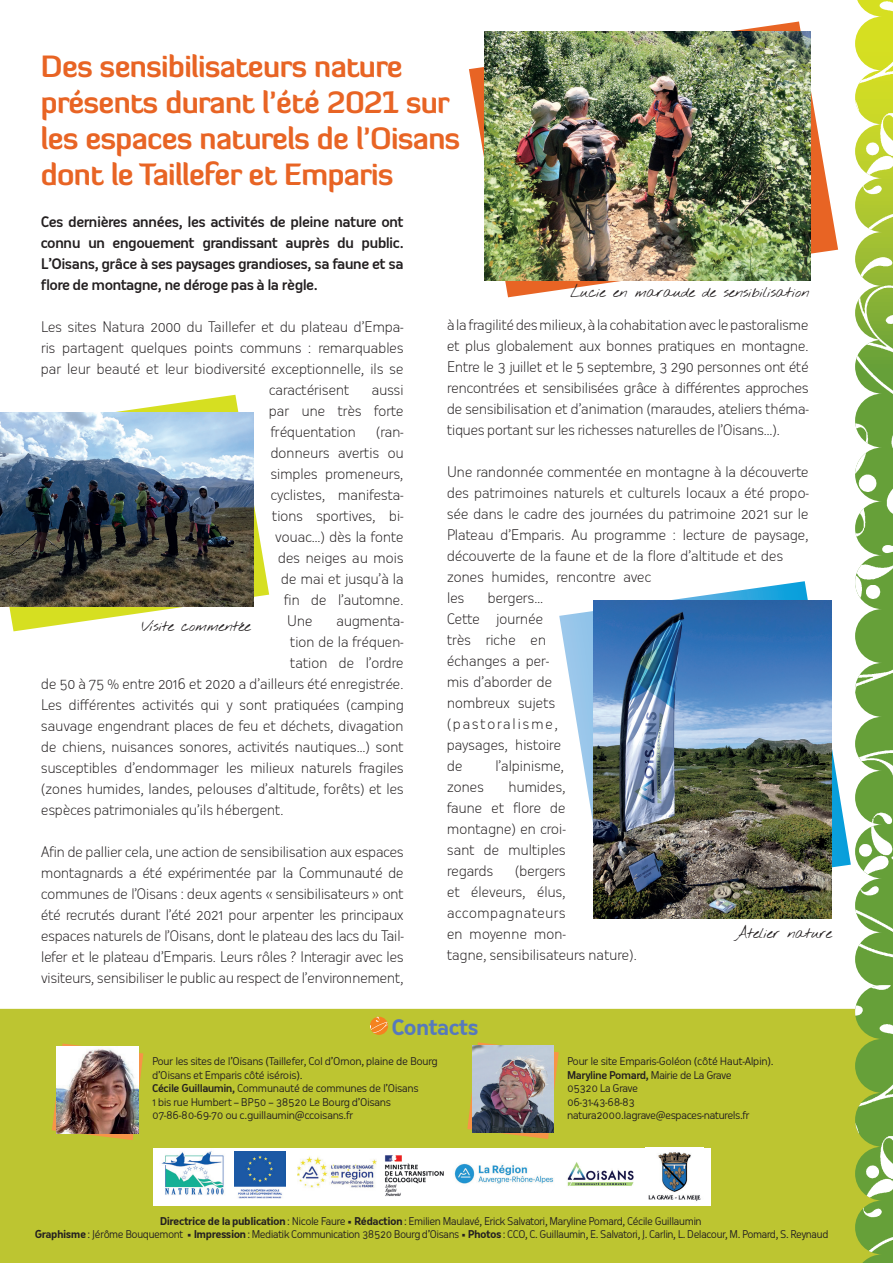
<style>
.page{position:relative;width:893px;height:1263px;background:#fff}
.page>*{position:absolute;margin:0;border:0;box-sizing:border-box;transform-origin:0 0}
.t1{font:700 30px/36px "Diavlo";letter-spacing:-.02em;color:#e86424}
.t2{font:700 21px "Oceania";letter-spacing:-.055em;color:#5679bd}
.t3{font:300 14.25px/21px "Oceania";letter-spacing:-.04em;color:#231f20;text-align:justify}
.t4{font:500 14.25px/21px "Oceania";letter-spacing:-.045em;color:#231f20;text-align:justify}
.t5{font:12px "Nothing You Could Do";letter-spacing:-.03em;color:#231f20}
.t6{font:10.5px/13.5px "Oceania";letter-spacing:-.05em;color:#231f20}
.s1{font-weight:500}
.s2{font-weight:700}
</style>
<div class="page">
<div style="left:0;top:1009px;width:855px;height:254px;background:#bdc531"></div>
<svg style="left:52px;top:1043px;width:91px;height:97px;background:#cabe4d"></svg>
<svg style="left:467px;top:1042px;width:92px;height:97px;background:#c9ba35"></svg>
<img style="left:57px;top:1047px;width:81px;height:87px">
<img style="left:472px;top:1045px;width:82px;height:88px">
<div style="left:153px;top:1148px;width:558px;height:57px;background:#fff"></div>
<img style="left:454px;top:1163px;width:100px;height:21px">
<img style="left:385px;top:1155px;width:59px;height:41px">
<img style="left:567px;top:1162px;width:67px;height:24px">
<img style="left:648px;top:1152px;width:53px;height:49px">
<img style="left:297px;top:1156px;width:80px;height:32px">
<img style="left:161px;top:1151px;width:63px;height:44px">
<img style="left:234px;top:1152px;width:52px;height:47px">
<svg style="left:855px;top:0;width:38px;height:985px"></svg>
<img style="left:855px;top:985px;width:38px;height:278px">
<svg style="left:469px;top:22px;width:369px;height:275px"></svg>
<svg style="left:0;top:395px;width:269px;height:236px"></svg>
<svg style="left:559px;top:581px;width:292px;height:318px"></svg>
<img style="left:485px;top:32px;width:325px;height:249px">
<img style="left:0;top:413px;width:254px;height:194px">
<img style="left:593px;top:600px;width:238px;height:318px">
<img style="left:370px;top:1017px;width:18px;height:18px;border-radius:9px">
<h1 class="t1" style="left:41px;top:47px;width:421px">Des sensibilisateurs nature présents durant l’été 2021 sur les espaces naturels de l’Oisans dont le Taillefer et Emparis</h1>
<p class="t4" style="left:41px;top:211px;width:365px">Ces dernières années, les activités de pleine nature ont connu un engouement grandissant auprès du public.<br>L’Oisans, grâce à ses paysages grandioses, sa faune et sa flore de montagne, ne déroge pas à la règle.</p>
<p class="t3" style="left:41px;top:316px;width:365px">Les sites Natura 2000 du Taillefer et du plateau d’Empa-</p>
<p class="t3" style="left:41px;top:337px;width:365px">ris partagent quelques points communs : remarquables</p>
<p class="t3" style="left:41px;top:358px;width:365px">par leur beauté et leur biodiversité exceptionnelle, ils se</p>
<p class="t3" style="left:269px;top:379px;width:82px">caractérisent</p>
<p class="t3" style="left:269px;top:379px;width:137px;text-indent:103px">aussi par une très forte fréquentation</p>
<p class="t3" style="left:376px;top:421px;width:30px">(ran-</p>
<p class="t3" style="left:270px;top:442px;width:135px">donneurs avertis ou</p>
<p class="t3" style="left:270px;top:463px;width:135px">simples promeneurs,</p>
<p class="t3" style="left:270px;top:484px;width:135px">cyclistes, manifesta-</p>
<p class="t3" style="left:272px;top:505px;width:133px">tions sportives, bi-</p>
<p class="t3" style="left:275px;top:526px;width:130px">vouac…) dès la fonte</p>
<p class="t3" style="left:278px;top:547px;width:128px">des neiges au mois</p>
<p class="t3" style="left:281px;top:568px;width:124px">de mai et jusqu’à la</p>
<p class="t3" style="left:284px;top:589px;width:122px">fin de l’automne.</p>
<p class="t3" style="left:287px;top:610px;width:27px">Une</p>
<p class="t3" style="left:336px;top:610px;width:69px">augmenta-</p>
<p class="t3" style="left:290px;top:631px;width:115px">tion de la fréquen-</p>
<p class="t3" style="left:290px;top:652px;width:115px">tation de l’ordre</p>
<p class="t3" style="left:41px;top:673px;width:365px">de 50 à 75 % entre 2016 et 2020 a d’ailleurs été enregistrée.</p>
<p class="t3" style="left:41px;top:694px;width:365px">Les différentes activités qui y sont pratiquées (camping</p>
<p class="t3" style="left:41px;top:715px;width:364px">sauvage engendrant places de feu et déchets, divagation</p>
<p class="t3" style="left:41px;top:736px;width:365px">de chiens, nuisances sonores, activités nautiques…) sont</p>
<p class="t3" style="left:41px;top:757px;width:364px">susceptibles d’endommager les milieux naturels fragiles</p>
<p class="t3" style="left:41px;top:778px;width:365px">(zones humides, landes, pelouses d’altitude, forêts) et les</p>
<p class="t3" style="left:41px;top:799px;width:244px">espèces patrimoniales qu’ils hébergent.</p>
<p class="t3" style="left:41px;top:841px;width:365px">Afin de pallier cela, une action de sensibilisation aux espaces montagnards a été expérimentée par la Communauté de communes de l’Oisans : deux agents « sensibilisateurs » ont été recrutés durant l’été 2021 pour arpenter les principaux espaces naturels de l’Oisans, dont le plateau des lacs du Tail&shy;lefer et le plateau d’Emparis. Leurs rôles ? Interagir avec les visiteurs, sensibiliser le public au respect de l’environnement,</p>
<p class="t5" style="left:142px;top:620px;width:111px">Visite commentée</p>
<p class="t5" style="left:570px;top:286px;width:241px">Lucie en maraude de sensibilisation</p>
<p class="t3" style="left:447px;top:314px;width:364px">à la fragilité des milieux, à la cohabitation avec le pastoralisme et plus globalement aux bonnes pratiques en montagne.<br>Entre le 3 juillet et le 5 septembre, 3 290 personnes ont été rencontrées et sensibilisées grâce à différentes approches de sensibilisation et d’animation (maraudes, ateliers théma&shy;tiques portant sur les richesses naturelles de l’Oisans…).</p>
<p class="t3" style="left:447px;top:461px;width:364px;text-align:left">Une randonnée commentée en montagne à la découverte des patrimoines naturels et culturels locaux a été propo&shy;sée dans le cadre des journées du patrimoine 2021 sur le Plateau d’Emparis. Au programme : lecture de paysage, découverte de la faune et de la flore d’altitude et des zones humides, rencontre avec<br>les</p>
<p class="t3" style="left:447px;top:587px;width:116px;text-align:left;text-indent:41px">bergers…<br>Cette journée très riche en échanges a per&shy;mis d’aborder de nombreux sujets (pastoralisme, paysages, histoire de</p>
<p class="t3" style="left:495px;top:755px;width:71px">l’alpinisme,</p>
<p class="t3" style="left:447px;top:776px;width:121px;text-indent:61px">humides, faune et flore de montagne) en croi&shy;sant de multiples regards</p>
<p class="t3" style="left:447px;top:776px;width:39px">zones</p>
<p class="t3" style="left:447px;top:860px;width:192px;text-align:left;text-indent:68px">(bergers<br>et éleveurs, élus, accompagnateurs<br>en moyenne mon-<br>tagne, sensibilisateurs nature).</p>
<p class="t5" style="left:735px;top:927px;width:99px">Atelier nature</p>
<h2 class="t2" style="left:391px;top:1015px;width:89px">Contacts</h2>
<p class="t6" style="left:152px;top:1054px;width:287px">Pour les sites de l’Oisans (Taillefer, Col d’Ornon, plaine de Bourg d’Oisans et Emparis côté isérois).<br><span class="s1">Cécile Guillaumin,</span> Communauté de communes de l’Oisans<br>1 bis rue Humbert – BP50 – 38520 Le Bourg d’Oisans 07-86-80-69-70 ou c.guillaumin@ccoisans.fr</p>
<p class="t6" style="left:567px;top:1054px;width:208px">Pour le site Emparis-Goléon (côté Haut-Alpin).<br><span class="s1">Maryline Pomard,</span> Mairie de La Grave<br>05320 La Grave<br>06-31-43-68-83 natura2000.lagrave@espaces-naturels.fr</p>
<p class="t6" style="left:35px;top:1215px;width:795px;line-height:12.6px;text-align:center"><span class="s2">Directrice de la publication</span> : Nicole Faure • <span class="s2">Rédaction</span> : Emilien Maulavé, Erick Salvatori, Maryline Pomard, Cécile Guillaumin<br><span class="s2">Graphisme</span> : Jérôme Bouquemont • <span class="s2">Impression</span> : Mediatik Communication 38520 Bourg d’Oisans • <span class="s2">Photos</span> : CCO, C. Guillaumin, E. Salvatori, J. Carlin, L. Delacour, M. Pomard, S. Reynaud</p>
</div>
